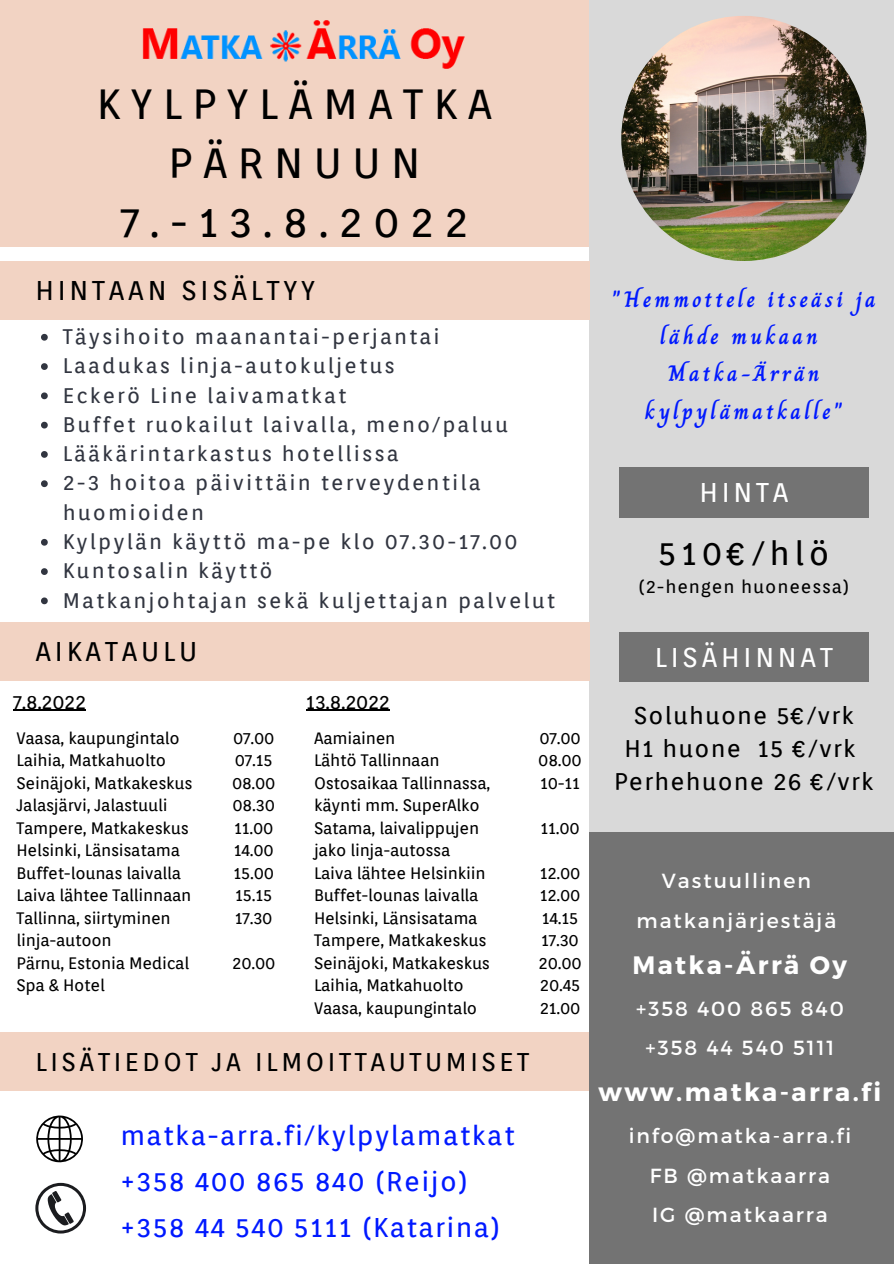
<style>
.page{position:relative;width:894px;height:1264px;background:#fff}
.page>*{position:absolute;margin:0;border:0;box-sizing:border-box;transform-origin:0 0}
.t1{font:42px "Orienta";letter-spacing:.25em;color:#000}
.t2{font:33px "Orienta";letter-spacing:.14em;color:#000}
.t3{font:27px "Orienta";letter-spacing:.05em;color:#0019ff}
.t4{font:27px "Orienta";letter-spacing:.14em;color:#000}
.t5{font:27px "Orienta";letter-spacing:.14em;color:#fff}
.t6{font:25.5px "Orienta";letter-spacing:.14em;color:#000}
.t7{font:700 25.2px "Montserrat";letter-spacing:.095em;color:#fff}
.t8{font:700 25.05px "Montserrat";letter-spacing:.095em;color:#fff}
.t9{font:24px "Orienta";letter-spacing:.05em;color:#000}
.t10{font:700 22.5px/37.2px "Charm";letter-spacing:.14em;color:#0019ff;text-align:center}
.t11{font:21px/29.2px "Orienta";letter-spacing:.1em;color:#313540}
.t12{font:20.4px "Montserrat";letter-spacing:.095em;color:#fff}
.t13{font:19.5px "Orienta";letter-spacing:-.015em;color:#000}
.t14{font:18px "Orienta";letter-spacing:.05em;color:#000}
.t15{font:16.5px/22.5px "Orienta";letter-spacing:-.015em;color:#000}
</style>
<div class="page">
<div style="left:0;top:0;width:589px;height:247px;background:#f2d3c3"></div>
<img style="left:142px;top:20px;width:323px;height:49px">
<div style="left:589px;top:0;width:304px;height:1263px;background:#d9d9d9"></div>
<img style="left:621px;top:16px;width:245px;height:245px;border-radius:50%">
<div style="left:0;top:622px;width:589px;height:59px;background:#f2d3c3"></div>
<div style="left:0;top:1031px;width:589px;height:59px;background:#f2d3c3"></div>
<div style="left:0;top:261px;width:589px;height:58px;background:#f2d3c3"></div>
<svg style="left:41px;top:334px;width:7px;height:6px"></svg>
<svg style="left:41px;top:363px;width:7px;height:7px"></svg>
<svg style="left:41px;top:392px;width:7px;height:7px"></svg>
<svg style="left:41px;top:422px;width:7px;height:6px"></svg>
<svg style="left:41px;top:451px;width:7px;height:7px"></svg>
<svg style="left:41px;top:480px;width:7px;height:7px"></svg>
<svg style="left:41px;top:539px;width:7px;height:6px"></svg>
<svg style="left:41px;top:568px;width:7px;height:7px"></svg>
<svg style="left:41px;top:597px;width:7px;height:7px"></svg>
<hr style="left:13px;top:709px;width:73px;height:2px;background:#000">
<hr style="left:306px;top:709px;width:83px;height:2px;background:#000">
<svg style="left:36px;top:1115px;width:47px;height:48px"></svg>
<svg style="left:35px;top:1182px;width:51px;height:51px"></svg>
<div style="left:619px;top:468px;width:248px;height:49px;background:#737373"></div>
<div style="left:619px;top:632px;width:248px;height:49px;background:#737373"></div>
<div style="left:589px;top:832px;width:304px;height:431px;background:#737373"></div>
<p class="t1" style="left:97px;top:79px;width:397px">KYLPYLÄMATKA</p>
<p class="t1" style="left:168px;top:138px;width:253px">PÄRNUUN</p>
<p class="t1" style="left:120px;top:196px;width:349px">7.-13.8.2022</p>
<p class="t4" style="left:35px;top:274px;width:281px">HINTAAN SISÄLTYY</p>
<p class="t10" style="left:611px;top:281px;width:265px">"Hemmottele itseäsi ja lähde mukaan</p>
<p class="t10" style="left:644px;top:355px;width:199px">Matka-Ärrän kylpylämatkalle"</p>
<p class="t11" style="left:63px;top:322px;width:378px">Täysihoito maanantai-perjantai</p>
<p class="t11" style="left:63px;top:351px;width:333px">Laadukas linja-autokuljetus</p>
<p class="t11" style="left:63px;top:380px;width:285px">Eckerö Line laivamatkat</p>
<p class="t11" style="left:63px;top:409px;width:446px">Buffet ruokailut laivalla, meno/paluu</p>
<p class="t11" style="left:63px;top:439px;width:337px">Lääkärintarkastus hotellissa</p>
<p class="t11" style="left:63px;top:468px;width:419px">2-3 hoitoa päivittäin terveydentila huomioiden</p>
<p class="t11" style="left:63px;top:527px;width:456px">Kylpylän käyttö ma-pe klo 07.30-17.00</p>
<p class="t11" style="left:63px;top:556px;width:211px">Kuntosalin käyttö</p>
<p class="t11" style="left:63px;top:585px;width:494px">Matkanjohtajan sekä kuljettajan palvelut</p>
<p class="t5" style="left:699px;top:476px;width:90px">HINTA</p>
<p class="t2" style="left:658px;top:533px;width:172px">510€/hlö</p>
<p class="t14" style="left:638px;top:576px;width:213px">(2-hengen huoneessa)</p>
<p class="t4" style="left:35px;top:635px;width:163px">AIKATAULU</p>
<p class="t13" style="left:13px;top:690px;width:74px">7.8.2022</p>
<p class="t13" style="left:306px;top:690px;width:86px">13.8.2022</p>
<p class="t15" style="left:16px;top:726px;width:165px">Vaasa, kaupungintalo</p>
<p class="t15" style="left:16px;top:749px;width:151px">Laihia, Matkahuolto</p>
<p class="t15" style="left:16px;top:771px;width:177px">Seinäjoki, Matkakeskus</p>
<p class="t15" style="left:16px;top:794px;width:153px">Jalasjärvi, Jalastuuli</p>
<p class="t15" style="left:16px;top:816px;width:174px">Tampere, Matkakeskus</p>
<p class="t15" style="left:16px;top:839px;width:165px">Helsinki, Länsisatama</p>
<p class="t15" style="left:16px;top:861px;width:166px">Buffet-lounas laivalla</p>
<p class="t15" style="left:16px;top:884px;width:176px">Laiva lähtee Tallinnaan</p>
<p class="t15" style="left:16px;top:906px;width:156px">Tallinna, siirtyminen linja-autoon</p>
<p class="t15" style="left:16px;top:951px;width:174px">Pärnu, Estonia Medical<br>Spa &amp; Hotel</p>
<p class="t15" style="left:233px;top:726px;width:43px">07.00</p>
<p class="t15" style="left:235px;top:749px;width:39px">07.15</p>
<p class="t15" style="left:232px;top:771px;width:45px">08.00</p>
<p class="t15" style="left:232px;top:794px;width:44px">08.30</p>
<p class="t15" style="left:234px;top:816px;width:41px">11.00</p>
<p class="t15" style="left:234px;top:839px;width:42px">14.00</p>
<p class="t15" style="left:233px;top:861px;width:42px">15.00</p>
<p class="t15" style="left:235px;top:884px;width:38px">15.15</p>
<p class="t15" style="left:235px;top:906px;width:39px">17.30</p>
<p class="t15" style="left:232px;top:951px;width:45px">20.00</p>
<p class="t15" style="left:314px;top:726px;width:83px">Aamiainen</p>
<p class="t15" style="left:314px;top:749px;width:127px">Lähtö Tallinnaan</p>
<p class="t15" style="left:314px;top:771px;width:178px">Ostosaikaa Tallinnassa,</p>
<p class="t15" style="left:314px;top:794px;width:167px">käynti mm. SuperAlko</p>
<p class="t15" style="left:314px;top:816px;width:167px">Satama, laivalippujen jako linja-autossa</p>
<p class="t15" style="left:314px;top:861px;width:173px">Laiva lähtee Helsinkiin</p>
<p class="t15" style="left:314px;top:884px;width:166px">Buffet-lounas laivalla</p>
<p class="t15" style="left:314px;top:906px;width:165px">Helsinki, Länsisatama</p>
<p class="t15" style="left:314px;top:929px;width:174px">Tampere, Matkakeskus</p>
<p class="t15" style="left:314px;top:951px;width:177px">Seinäjoki, Matkakeskus</p>
<p class="t15" style="left:314px;top:974px;width:151px">Laihia, Matkahuolto</p>
<p class="t15" style="left:314px;top:996px;width:165px">Vaasa, kaupungintalo</p>
<p class="t15" style="left:539px;top:726px;width:43px">07.00</p>
<p class="t15" style="left:538px;top:749px;width:45px">08.00</p>
<p class="t15" style="left:540px;top:771px;width:42px">10-11</p>
<p class="t15" style="left:540px;top:816px;width:41px">11.00</p>
<p class="t15" style="left:539px;top:861px;width:42px">12.00</p>
<p class="t15" style="left:539px;top:884px;width:42px">12.00</p>
<p class="t15" style="left:541px;top:906px;width:38px">14.15</p>
<p class="t15" style="left:541px;top:929px;width:39px">17.30</p>
<p class="t15" style="left:538px;top:951px;width:45px">20.00</p>
<p class="t15" style="left:539px;top:974px;width:42px">20.45</p>
<p class="t15" style="left:539px;top:996px;width:42px">21.00</p>
<p class="t6" style="left:35px;top:1046px;width:495px">LISÄTIEDOT JA ILMOITTAUTUMISET</p>
<p class="t3" style="left:120px;top:1118px;width:396px">matka-arra.fi/kylpylamatkat</p>
<p class="t3" style="left:120px;top:1164px;width:349px">+358 400 865 840 (Reijo)</p>
<p class="t3" style="left:120px;top:1210px;width:381px">+358 44 540 5111 (Katarina)</p>
<p class="t5" style="left:654px;top:640px;width:179px">LISÄHINNAT</p>
<p class="t9" style="left:633px;top:701px;width:222px">Soluhuone 5€/vrk</p>
<p class="t9" style="left:624px;top:734px;width:233px">H1 huone 15 €/vrk</p>
<p class="t9" style="left:614px;top:766px;width:261px">Perhehuone 26 €/vrk</p>
<p class="t12" style="left:661px;top:867px;width:150px">Vastuullinen</p>
<p class="t12" style="left:636px;top:907px;width:201px">matkanjärjestäjä</p>
<p class="t7" style="left:632px;top:948px;width:216px">Matka-Ärrä Oy</p>
<p class="t12" style="left:636px;top:995px;width:209px">+358 400 865 840</p>
<p class="t12" style="left:645px;top:1034px;width:190px">+358 44 540 5111</p>
<p class="t8" style="left:598px;top:1075px;width:284px">www.matka-arra.fi</p>
<p class="t12" style="left:628px;top:1122px;width:224px">info@matka-arra.fi</p>
<p class="t12" style="left:649px;top:1162px;width:182px">FB @matkaarra</p>
<p class="t12" style="left:652px;top:1201px;width:177px">IG @matkaarra</p>
</div>
